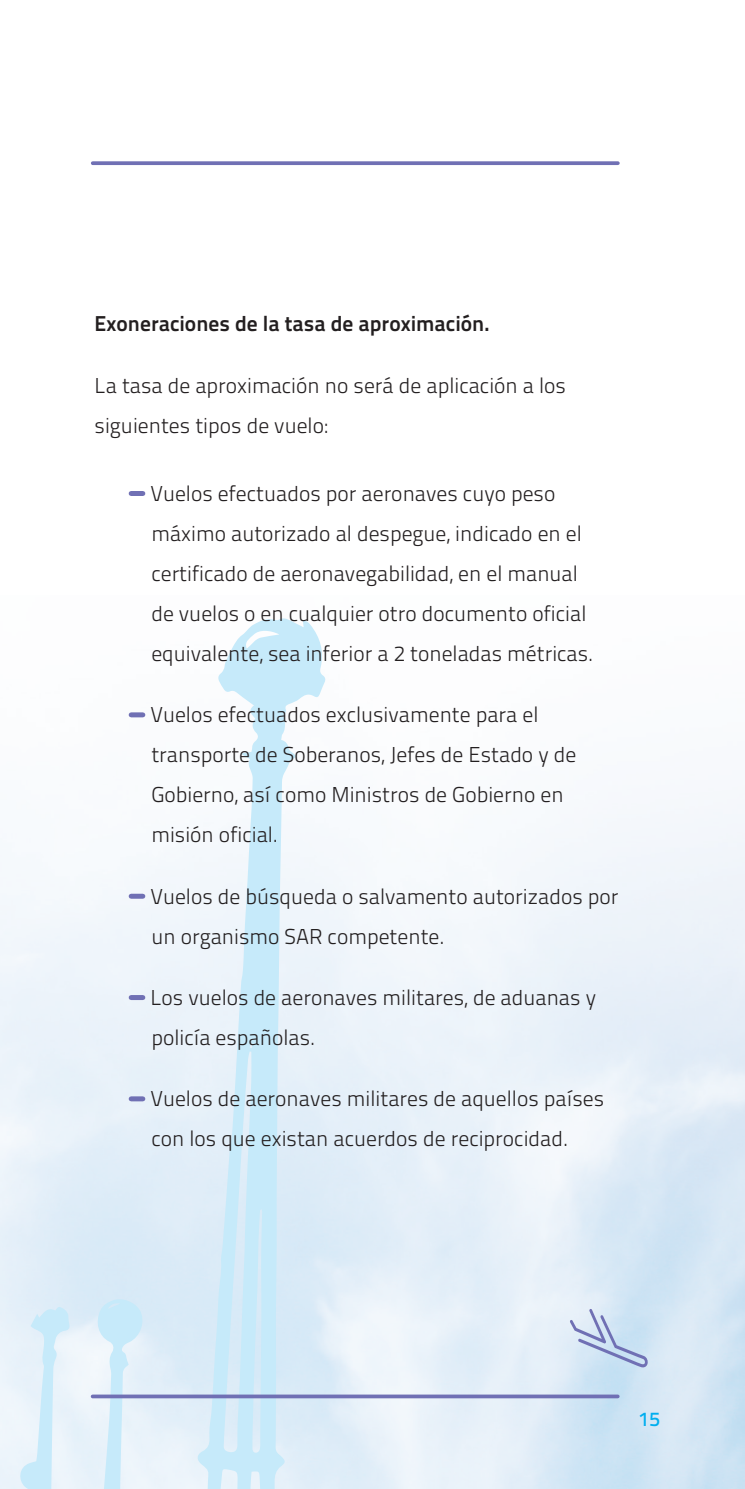
<style>
.page{position:relative;width:745px;height:1489px;background:#fff}
.page>*{position:absolute;margin:0;border:0;box-sizing:border-box;transform-origin:0 0}
.t1{font:300 21.5px/40px "ENAIRE Titillium";color:#231f20}
.t2{font:700 21.5px "ENAIRE Titillium";color:#231f20}
.t3{font:600 20px "ENAIRE Titillium";color:#00aeef}
</style>
<div class="page">
<svg style="left:18px;top:618px;width:308px;height:870px"></svg>
<div style="left:131px;top:491px;width:12px;height:5px;background:#7070b4"></div>
<div style="left:131px;top:712px;width:12px;height:5px;background:#7070b4"></div>
<div style="left:131px;top:893px;width:12px;height:5px;background:#7070b4"></div>
<div style="left:131px;top:995px;width:12px;height:5px;background:#7070b4"></div>
<div style="left:131px;top:1096px;width:12px;height:5px;background:#7070b4"></div>
<svg style="left:92px;top:1394px;width:525px;height:4px;fill:#7070b4"></svg>
<svg style="left:569px;top:1308px;width:79px;height:59px"></svg>
<svg style="left:93px;top:161px;width:524px;height:4px;fill:#7070b4"></svg>
<p class="t2" style="left:94px;top:307px;width:396px">Exoneraciones de la tasa de aproximación.</p>
<p class="t1" style="left:94px;top:364px;width:472px">La tasa de aproximación no será de aplicación a los siguientes tipos de vuelo:</p>
<p class="t1" style="left:150px;top:472px;width:444px">Vuelos efectuados por aeronaves cuyo peso máximo autorizado al despegue, indicado en el certificado de aeronavegabilidad, en el manual de vuelos o en cualquier otro documento oficial equivalente, sea inferior a 2 toneladas métricas.</p>
<p class="t1" style="left:150px;top:693px;width:427px">Vuelos efectuados exclusivamente para el transporte de Soberanos, Jefes de Estado y de Gobierno, así como Ministros de Gobierno en misión oficial.</p>
<p class="t1" style="left:150px;top:875px;width:469px">Vuelos de búsqueda o salvamento autorizados por un organismo SAR competente.</p>
<p class="t1" style="left:150px;top:976px;width:447px">Los vuelos de aeronaves militares, de aduanas y policía españolas.</p>
<p class="t1" style="left:150px;top:1077px;width:455px">Vuelos de aeronaves militares de aquellos países con los que existan acuerdos de reciprocidad.</p>
<p class="t3" style="left:638px;top:1403px;width:23px">15</p>
</div>
